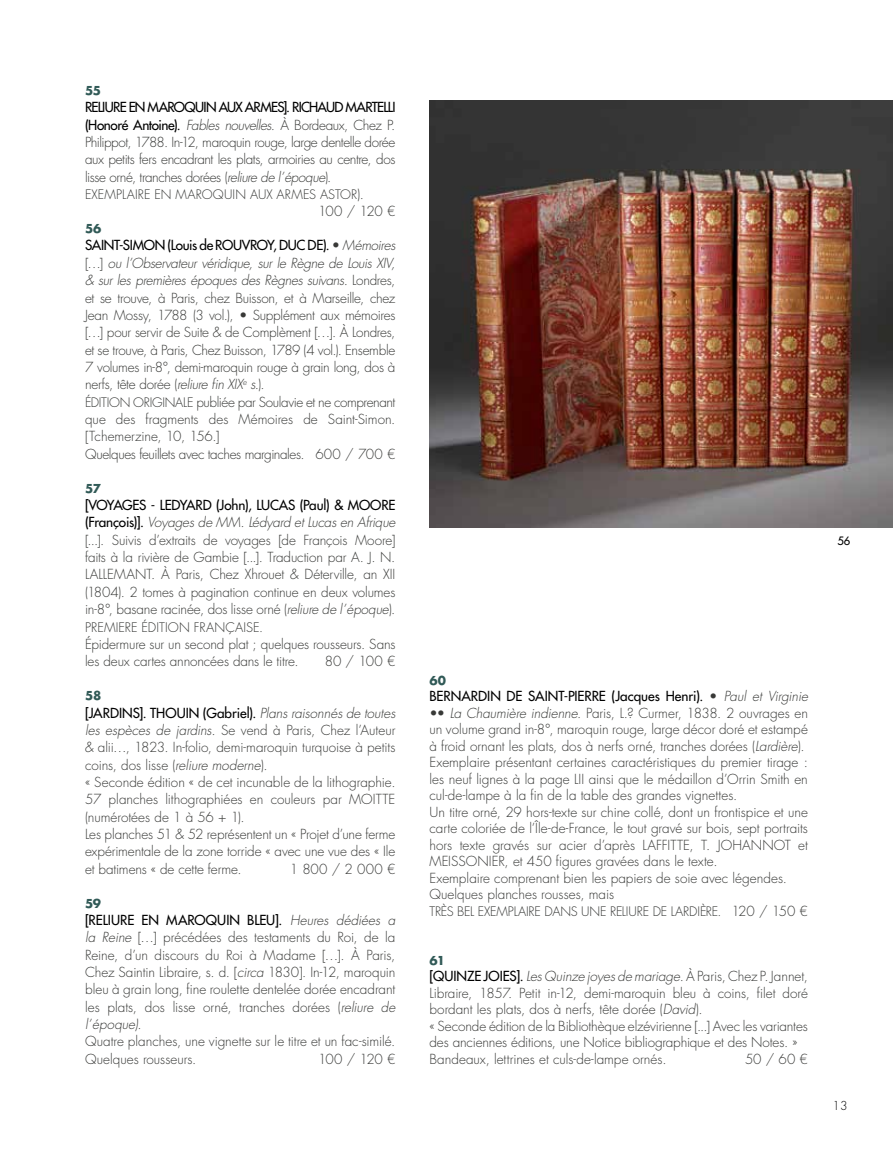
<style>
.page{position:relative;width:893px;height:1149px;background:#fff}
.page>*{position:absolute;margin:0;border:0;box-sizing:border-box;transform-origin:0 0}
.t1{font:300 13.5px/17.4px "Futura Std";letter-spacing:-.005em;color:#383937}
.t2{font:500 13.5px "Futura Std";color:#000}
.t3{font:300 12.9px "Futura Std";letter-spacing:.005em;color:#383937}
.t4{font:300 12.75px "Futura Std";letter-spacing:-.01em;color:#383937}
.t5{font:700 12px "Futura Std";letter-spacing:-.025em;color:#315a57}
.t6{font:300 12px "Futura Std";color:#000}
.t7{font:500 11.25px "Futura Std";color:#000}
.s1{font-weight:500;color:#000}
.s2{font-style:italic}
.s3{font-size:13.5px}
.s4{font-size:12.75px}
.s5{font-weight:300;color:#383937}
.s6{font-weight:300;font-style:italic;color:#383937}
</style>
<div class="page">
<img style="left:429px;top:101px;width:464px;height:426px">
<p class="t5" style="left:85px;top:82px;width:18px">55</p>
<p class="t1" style="left:85px;top:99px;width:312px;text-align:justify"><span class="s1">RELIURE EN MAROQUIN AUX ARMES]. RICHAUD MARTELLI (Honoré Antoine).</span> <span class="s2">Fables nouvelles.</span> À Bordeaux, Chez P.<br>Philippot, 1788. In-12, maroquin rouge, large dentelle dorée aux petits fers encadrant les plats, armoiries au centre, dos lisse orné, tranches dorées (<span class="s2">reliure de l’époque</span>).</p>
<p class="t4" style="left:85px;top:187px;width:280px">EXEMPLAIRE EN MAROQUIN AUX ARMES ASTOR<span class="s3">).</span></p>
<p class="t1" style="left:318px;top:203px;width:79px">100 / 120 €</p>
<p class="t5" style="left:85px;top:220px;width:18px">56</p>
<p class="t1" style="left:85px;top:237px;width:312px"><span class="s1">SAINT-SIMON (Louis de ROUVROY, DUC DE).</span> • <span class="s2">Mémoires </span>[…] <span class="s2">ou l’Observateur véridique, sur le Règne de Louis XIV, &amp; sur les premières époques des Règnes suivans.</span> Londres, et se trouve, à Paris, chez Buisson, et à Marseille, chez Jean Mossy, 1788 (3 vol.), • Supplément aux mémoires […] pour servir de Suite &amp; de Complèment […]. À Londres, et se trouve, à Paris, Chez Buisson, 1789 (4 vol.). Ensemble 7 volumes in-8°, demi-maroquin rouge à grain long, dos à nerfs, tête dorée (<span class="s2">reliure fin XIX</span><sup>e</sup> <span class="s2">s.</span>).<br><span class="s4">ÉDITION ORIGINALE</span> publiée par Soulavie et ne comprenant que des fragments des Mémoires de Saint-Simon. [Tchemerzine, 10, 156.]<br>Quelques feuillets avec taches marginales. 600 / 700 €</p>
<p class="t5" style="left:85px;top:480px;width:17px">57</p>
<p class="t1" style="left:85px;top:496px;width:312px;text-align:justify"><span class="s1">[VOYAGES - LEDYARD (John), LUCAS (Paul) &amp; MOORE (François)].</span> <span class="s2">Voyages de MM. Lédyard et Lucas en Afrique </span>[...]. Suivis d’extraits de voyages [de François Moore] faits à la rivière de Gambie [...]. Traduction par A. J. N.<br>LALLEMANT. À Paris, Chez Xhrouet &amp; Déterville, an XII (1804). 2 tomes à pagination continue en deux volumes in-8°, basane racinée, dos lisse orné (<span class="s2">reliure de l’époque</span>).</p>
<p class="t3" style="left:85px;top:618px;width:179px">PREMIERE ÉDITION FRANÇAISE.</p>
<p class="t1" style="left:85px;top:635px;width:312px">Épidermure sur un second plat ; quelques rousseurs. Sans les deux cartes annoncées dans le titre.</p>
<p class="t1" style="left:325px;top:652px;width:72px">80 / 100 €</p>
<p class="t5" style="left:85px;top:687px;width:18px">58</p>
<p class="t1" style="left:85px;top:704px;width:312px"><span class="s1">[JARDINS]. THOUIN (Gabriel).</span> <span class="s2">Plans raisonnés de toutes les espèces de jardins.</span> Se vend à Paris, Chez l’Auteur &amp; alii…, 1823. In-folio, demi-maroquin turquoise à petits coins, dos lisse (<span class="s2">reliure moderne</span>).<br>« Seconde édition « de cet incunable de la lithographie.<br>57 planches lithographiées en couleurs par MOITTE (numérotées de 1 à 56 + 1).<br>Les planches 51 &amp; 52 représentent un « Projet d’une ferme expérimentale de la zone torride « avec une vue des « Ile et batimens « de cette ferme.</p>
<p class="t1" style="left:290px;top:860px;width:107px">1 800 / 2 000 €</p>
<p class="t5" style="left:85px;top:894px;width:18px">59</p>
<p class="t1" style="left:85px;top:911px;width:312px"><span class="s1">[RELIURE EN MAROQUIN BLEU].</span> <span class="s2">Heures dédiées a la Reine</span> […] précédées des testaments du Roi, de la Reine, d’un discours du Roi à Madame […]. À Paris, Chez Saintin Libraire, s. d. [<span class="s2">circa</span> 1830]. In-12, maroquin bleu à grain long, fine roulette dentelée dorée encadrant les plats, dos lisse orné, tranches dorées (<span class="s2">reliure de l’époque)</span>.<br>Quatre planches, une vignette sur le titre et un fac-similé.<br>Quelques rousseurs.</p>
<p class="t1" style="left:318px;top:1050px;width:79px">100 / 120 €</p>
<p class="t7" style="left:837px;top:533px;width:15px">56</p>
<p class="t5" style="left:429px;top:672px;width:18px">60</p>
<p class="t2" style="left:429px;top:687px;width:380px">BERNARDIN DE SAINT-PIERRE (Jacques Henri). <span class="s5">•</span> <span class="s6">Paul et Virginie</span></p>
<p class="t1" style="left:429px;top:704px;width:380px;line-height:16.5px">•• <span class="s2">La Chaumière indienne</span>. Paris, L.? Curmer, 1838. 2 ouvrages en un volume grand in-8°, maroquin rouge, large décor doré et estampé à froid ornant les plats, dos à nerfs orné, tranches dorées (<span class="s2">Lardière</span>).<br>Exemplaire présentant certaines caractéristiques du premier tirage : les neuf lignes à la page LII ainsi que le médaillon d’Orrin Smith en cul-de-lampe à la fin de la table des grandes vignettes.<br>Un titre orné, 29 hors-texte sur chine collé, dont un frontispice et une carte coloriée de l’Île-de-France, le tout gravé sur bois, sept portraits hors texte gravés sur acier d’après LAFFITTE, T. JOHANNOT et MEISSONIER, et 450 figures gravées dans le texte.<br>Exemplaire comprenant bien les papiers de soie avec légendes.<br>Quelques planches rousses, mais</p>
<p class="t4" style="left:429px;top:903px;width:380px">TRÈS BEL EXEMPLAIRE DANS UNE RELIURE DE LARDIÈRE. <span class="s3">120 / 150 €</span></p>
<p class="t5" style="left:429px;top:952px;width:17px">61</p>
<p class="t1" style="left:429px;top:968px;width:380px;line-height:16.5px"><span class="s1">[QUINZE JOIES].</span> <span class="s2">Les Quinze joyes de mariage</span>. À Paris, Chez P. Jannet, Libraire, 1857. Petit in-12, demi-maroquin bleu à coins, filet doré bordant les plats, dos à nerfs, tête dorée (<span class="s2">David</span>).<br>« Seconde édition de la Bibliothèque elzévirienne [...] Avec les variantes des anciennes éditions, une Notice bibliographique et des Notes. » Bandeaux, lettrines et culs-de-lampe ornés.</p>
<p class="t1" style="left:745px;top:1050px;width:64px">50 / 60 €</p>
<p class="t6" style="left:833px;top:1097px;width:16px">13</p>
</div>
